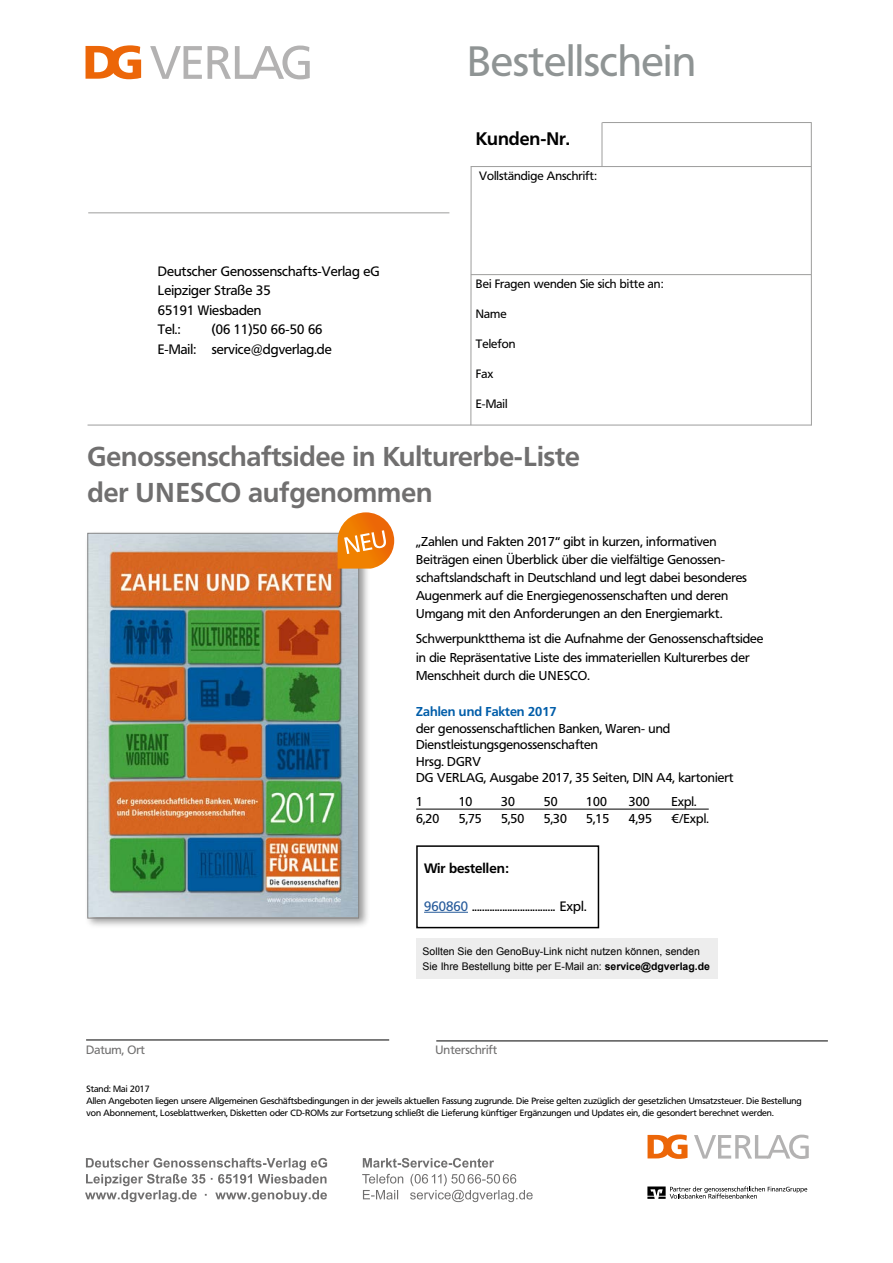
<style>
.page{position:relative;width:893px;height:1263px;background:#fff}
.page>*{position:absolute;margin:0;border:0;box-sizing:border-box;transform-origin:0 0}
.t1{font:42px "Frutiger VR";color:#8f9494}
.t2{font:700 27px/36px "Frutiger VR";color:#706f6f}
.t3{font:700 18px "Frutiger VR";color:#000}
.t4{font:13.5px/19.5px "Frutiger VR";color:#000}
.t5{font:700 13.5px "Frutiger VR";color:#000}
.t6{font:12.75px/18px "Frutiger VR";color:#000}
.t7{font:700 12.75px "Frutiger VR";color:#005da9}
.t8{font:12px "Frutiger VR";color:#000}
.t9{font:12px "Frutiger VR";color:#706f6f}
.t10{font:10.5px/15px "Arial";color:#000}
.t11{font:9px/12px "Frutiger VR";color:#000}
.s1{color:#275b9b}
.s2{font-weight:700}
</style>
<div class="page">
<hr style="left:602px;top:122px;width:209px;height:1px;background:#9d9d9c">
<hr style="left:88px;top:212px;width:361px;height:1px;background:#9d9d9c">
<hr style="left:470px;top:166px;width:1px;height:259px;background:#9d9d9c">
<hr style="left:471px;top:166px;width:340px;height:1px;background:#9d9d9c">
<hr style="left:602px;top:123px;width:1px;height:44px;background:#9d9d9c">
<hr style="left:471px;top:274px;width:340px;height:1px;background:#9d9d9c">
<hr style="left:88px;top:425px;width:723px;height:1px;background:#9d9d9c">
<svg style="left:86px;top:45px;width:55px;height:34px"></svg>
<svg style="left:150px;top:46px;width:52px;height:33px"></svg>
<svg style="left:208px;top:46px;width:102px;height:33px"></svg>
<hr style="left:811px;top:122px;width:1px;height:304px;background:#9d9d9c">
<hr style="left:86px;top:1040px;width:303px;height:1px;background:#000">
<hr style="left:436px;top:1041px;width:392px;height:1px;background:#000">
<svg style="left:647px;top:1134px;width:40px;height:25px"></svg>
<svg style="left:694px;top:1134px;width:115px;height:25px"></svg>
<svg style="left:647px;top:1186px;width:160px;height:13px"></svg>
<div style="left:85px;top:530px;width:285px;height:400px;background:#000;opacity:.4"></div>
<img style="left:90px;top:535px;width:267px;height:381px">
<div style="left:88px;top:533px;width:271px;height:385px;border:1px solid #878787"></div>
<hr style="left:424px;top:912px;width:44px;height:1px;background:#275b9b">
<div style="left:416px;top:845px;width:183px;height:83px;border:2px solid #000"></div>
<div style="left:416px;top:938px;width:302px;height:40px;background:#ededed"></div>
<svg style="left:362px;top:1174px;width:171px;height:28px"></svg>
<svg style="left:363px;top:1158px;width:131px;height:9px"></svg>
<svg style="left:85px;top:1158px;width:242px;height:44px"></svg>
<hr style="left:416px;top:809px;width:293px;height:1px;background:#000">
<svg style="left:338px;top:512px;width:56px;height:57px"></svg>
<h1 class="t1" style="left:468px;top:37px;width:230px">Bestellschein</h1>
<p class="t4" style="left:158px;top:262px;width:224px">Deutscher Genossenschafts-Verlag eG<br>Leipziger Straße 35<br>65191 Wiesbaden<br>Tel.:</p>
<p class="t4" style="left:158px;top:320px;width:176px;text-indent:54px">(06 11)50 66-50 66<br>E-Mail: service@dgverlag.de</p>
<h3 class="t3" style="left:476px;top:128px;width:96px">Kunden-Nr.</h3>
<p class="t8" style="left:479px;top:169px;width:119px">Vollständige Anschrift:</p>
<p class="t8" style="left:476px;top:277px;width:189px">Bei Fragen wenden Sie sich bitte an:</p>
<p class="t8" style="left:476px;top:307px;width:32px">Name</p>
<p class="t8" style="left:476px;top:337px;width:41px">Telefon</p>
<p class="t8" style="left:476px;top:367px;width:19px">Fax</p>
<p class="t8" style="left:476px;top:397px;width:33px">E-Mail</p>
<h2 class="t2" style="left:88px;top:438px;width:494px">Genossenschaftsidee in Kulturerbe-Liste der UNESCO aufgenommen</h2>
<p class="t6" style="left:416px;top:533px;width:332px">„Zahlen und Fakten 2017“ gibt in kurzen, informativen Beiträgen einen Überblick über die vielfältige Genossen&shy;schaftslandschaft in Deutschland und legt dabei besonderes Augenmerk auf die Energiegenossenschaften und deren Umgang mit den Anforderungen an den Energiemarkt.</p>
<p class="t6" style="left:416px;top:630px;width:349px">Schwerpunktthema ist die Aufnahme der Genossenschaftsidee in die Repräsentative Liste des immateriellen Kulturerbes der<br>Menschheit durch die UNESCO.</p>
<p class="t7" style="left:416px;top:704px;width:142px">Zahlen und Fakten 2017</p>
<p class="t6" style="left:416px;top:720px;width:319px;line-height:16.5px">der genossenschaftlichen Banken, Waren- und Dienstleistungsgenossenschaften<br>Hrsg. DGRV<br>DG VERLAG, Ausgabe 2017, 35 Seiten, DIN A4, kartoniert</p>
<p class="t6" style="left:416px;top:793px;width:8px">1</p>
<p class="t6" style="left:459px;top:793px;width:15px">10</p>
<p class="t6" style="left:501px;top:793px;width:15px">30</p>
<p class="t6" style="left:544px;top:793px;width:15px">50</p>
<p class="t6" style="left:586px;top:793px;width:22px">100</p>
<p class="t6" style="left:629px;top:793px;width:22px">300</p>
<p class="t6" style="left:671px;top:793px;width:27px">Expl.</p>
<p class="t6" style="left:416px;top:810px;width:25px">6,20</p>
<p class="t6" style="left:459px;top:810px;width:25px">5,75</p>
<p class="t6" style="left:501px;top:810px;width:25px">5,50</p>
<p class="t6" style="left:544px;top:810px;width:25px">5,30</p>
<p class="t6" style="left:586px;top:810px;width:25px">5,15</p>
<p class="t6" style="left:629px;top:810px;width:25px">4,95</p>
<p class="t6" style="left:671px;top:810px;width:39px">€/Expl.</p>
<p class="t5" style="left:424px;top:860px;width:86px">Wir bestellen:</p>
<p class="t4" style="left:424px;top:896px;width:164px"><span class="s1">960860</span> ................................. Expl.</p>
<p class="t10" style="left:423px;top:944px;width:289px">Sollten Sie den GenoBuy-Link nicht nutzen können, senden<br>Sie Ihre Bestellung bitte per E-Mail an: <span class="s2">service@dgverlag.de</span></p>
<p class="t9" style="left:86px;top:1043px;width:60px">Datum, Ort</p>
<p class="t9" style="left:436px;top:1043px;width:63px">Unterschrift</p>
<p class="t11" style="left:86px;top:1083px;width:717px">Stand: Mai 2017<br>Allen Angeboten liegen unsere Allgemeinen Geschäftsbedingungen in der jeweils aktuellen Fassung zugrunde. Die Preise gelten zuzüglich der gesetzlichen Umsatzsteuer. Die Bestellung von Abonnement, Loseblattwerken, Disketten oder CD-ROMs zur Fortsetzung schließt die Lieferung künftiger Ergänzungen und Updates ein, die gesondert berechnet werden.</p>
</div>
